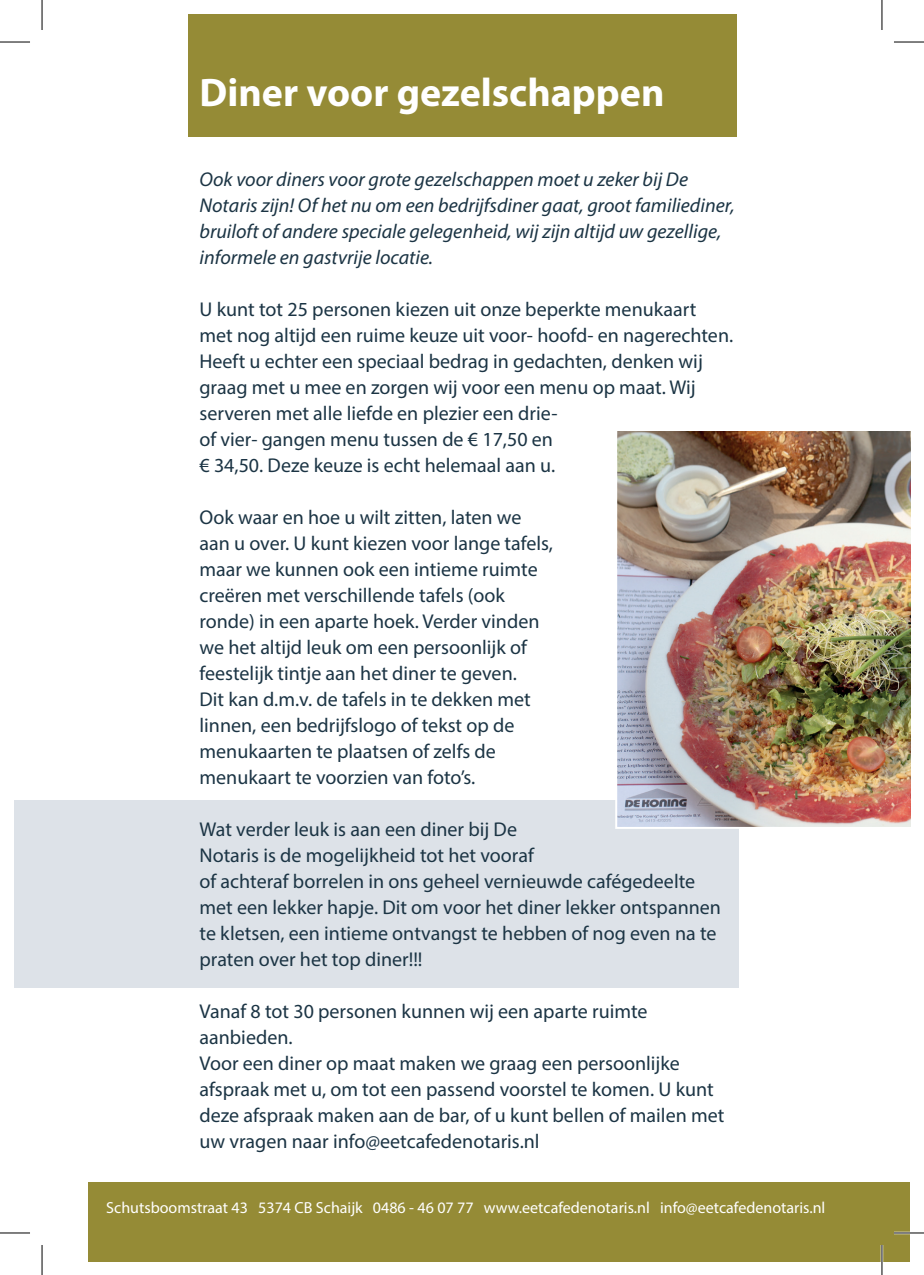
<style>
.page{position:relative;width:924px;height:1275px;background:#fff}
.page>*{position:absolute;margin:0;border:0;box-sizing:border-box;transform-origin:0 0}
.t1{font:700 40px "Myriad Pro";color:#fff}
.t2{font:20px/26px "Myriad Pro";color:#1b3444}
.t3{font:italic 20px/26px "Myriad Pro";color:#1b3444}
.t4{font:16px "Myriad Pro";color:#fff}
</style>
<div class="page">
<div style="left:88px;top:1182px;width:821px;height:79px;background:#958b36"></div>
<div style="left:14px;top:800px;width:724px;height:187px;background:#dde2e8"></div>
<div style="left:188px;top:14px;width:548px;height:123px;background:#958b36"></div>
<img style="left:615px;top:431px;width:294px;height:398px">
<hr style="left:893px;top:1231px;width:30px;height:3px;background:#fff">
<hr style="left:880px;top:1245px;width:2px;height:30px;background:#fff">
<hr style="left:0;top:42px;width:30px;height:1px;background:#000">
<hr style="left:893px;top:42px;width:30px;height:1px;background:#000">
<hr style="left:0;top:1232px;width:30px;height:1px;background:#000">
<hr style="left:893px;top:1232px;width:30px;height:1px;background:#000">
<hr style="left:42px;top:0;width:1px;height:30px;background:#000">
<hr style="left:42px;top:1245px;width:1px;height:30px;background:#000">
<hr style="left:881px;top:0;width:1px;height:30px;background:#000">
<hr style="left:881px;top:1245px;width:1px;height:30px;background:#000">
<h1 class="t1" style="left:199px;top:66px;width:466px">Diner voor gezelschappen</h1>
<p class="t3" style="left:199px;top:166px;width:536px">Ook voor diners voor grote gezelschappen moet u zeker bij De Notaris zijn! Of het nu om een bedrijfsdiner gaat, groot familiediner, bruiloft of andere speciale gelegenheid, wij zijn altijd uw gezellige, informele en gastvrije locatie.</p>
<p class="t2" style="left:199px;top:296px;width:535px">U kunt tot 25 personen kiezen uit onze beperkte menukaart met nog altijd een ruime keuze uit voor- hoofd- en nagerechten.<br>Heeft u echter een speciaal bedrag in gedachten, denken wij graag met u mee en zorgen wij voor een menu op maat. Wij serveren met alle liefde en plezier een drie-<br>of vier- gangen menu tussen de € 17,50 en<br>€ 34,50. Deze keuze is echt helemaal aan u.</p>
<p class="t2" style="left:199px;top:504px;width:355px">Ook waar en hoe u wilt zitten, laten we aan u over. U kunt kiezen voor lange tafels, maar we kunnen ook een intieme ruimte creëren met verschillende tafels (ook ronde) in een aparte hoek. Verder vinden we het altijd leuk om een persoonlijk of feestelijk tintje aan het diner te geven.<br>Dit kan d.m.v. de tafels in te dekken met linnen, een bedrijfslogo of tekst op de menukaarten te plaatsen of zelfs de menukaart te voorzien van foto’s.</p>
<p class="t2" style="left:199px;top:816px;width:522px">Wat verder leuk is aan een diner bij De<br>Notaris is de mogelijkheid tot het vooraf<br>of achteraf borrelen in ons geheel vernieuwde cafégedeelte met een lekker hapje. Dit om voor het diner lekker ontspannen te kletsen, een intieme ontvangst te hebben of nog even na te praten over het top diner!!!</p>
<p class="t2" style="left:199px;top:998px;width:526px">Vanaf 8 tot 30 personen kunnen wij een aparte ruimte aanbieden.<br>Voor een diner op maat maken we graag een persoonlijke afspraak met u, om tot een passend voorstel te komen. U kunt deze afspraak maken aan de bar, of u kunt bellen of mailen met uw vragen naar info@eetcafedenotaris.nl</p>
<p class="t4" style="left:106px;top:1197px;width:720px">Schutsboomstraat 43 5374 CB Schaijk 0486 - 46 07 77 www.eetcafedenotaris.nl info@eetcafedenotaris.nl</p>
</div>
